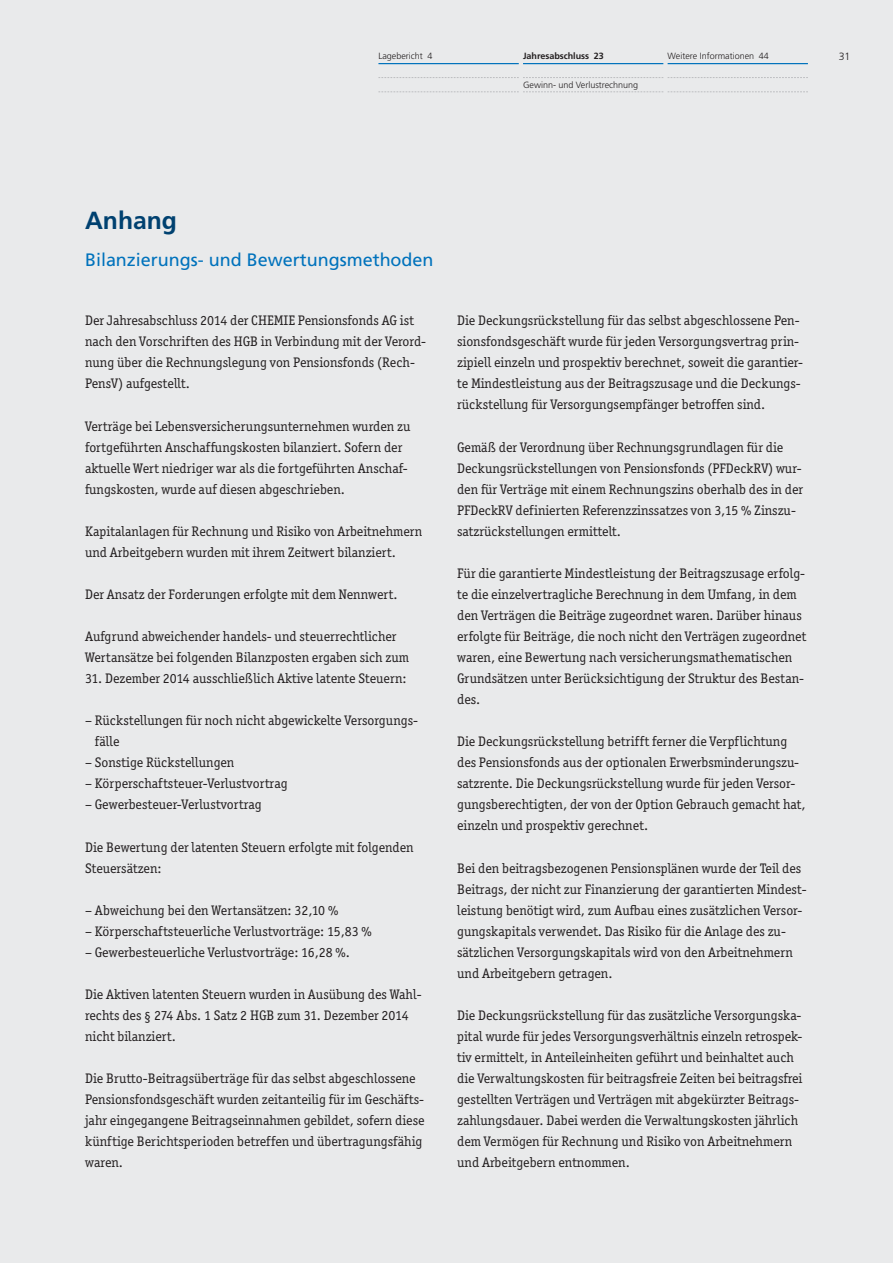
<style>
.page{position:relative;width:893px;height:1263px;background:#e9eaeb}
.page>*{position:absolute;margin:0;border:0;box-sizing:border-box;transform-origin:0 0}
.t1{font:700 24.75px "Frutiger LT";color:#004170}
.t2{font:18px "Frutiger LT";color:#0072bc}
.t3{font:13.8px/21px "Officina Ser ITC";color:#231f20}
.t4{font:300 10.5px "Frutiger LT";color:#231f20}
.t5{font:300 9px "Frutiger LT";color:#231f20}
.t6{font:700 9px "Frutiger LT";color:#231f20}
</style>
<div class="page">
<hr style="left:378px;top:63px;width:141px;height:1px;background:#0072bc">
<hr style="left:523px;top:63px;width:140px;height:1px;background:#0072bc">
<hr style="left:668px;top:63px;width:140px;height:1px;background:#0072bc">
<svg style="left:378px;top:77px;width:430px;height:1px"></svg>
<svg style="left:379px;top:92px;width:429px;height:1px"></svg>
<p class="t5" style="left:378px;top:53px;width:55px">Lagebericht 4</p>
<p class="t6" style="left:523px;top:53px;width:82px">Jahresabschluss 23</p>
<p class="t5" style="left:523px;top:81px;width:117px">Gewinn- und Verlustrechnung</p>
<p class="t5" style="left:668px;top:53px;width:103px">Weitere Informationen 44</p>
<p class="t4" style="left:839px;top:53px;width:13px">31</p>
<h1 class="t1" style="left:85px;top:210px;width:94px">Anhang</h1>
<h2 class="t2" style="left:85px;top:252px;width:350px">Bilanzierungs- und Bewertungsmethoden</h2>
<p class="t3" style="left:85px;top:310px;width:342px">Der Jahresabschluss 2014 der CHEMIE Pensionsfonds AG ist nach den Vorschriften des HGB in Verbindung mit der Verord&shy;nung über die Rechnungslegung von Pensionsfonds (Rech-PensV) aufgestellt.</p>
<p class="t3" style="left:85px;top:415px;width:327px">Verträge bei Lebensversicherungsunternehmen wurden zu fortgeführten Anschaffungskosten bilanziert. Sofern der aktuelle Wert niedriger war als die fortgeführten Anschaf&shy;fungskosten, wurde auf diesen abgeschrieben.</p>
<p class="t3" style="left:85px;top:520px;width:339px">Kapitalanlagen für Rechnung und Risiko von Arbeitnehmern und Arbeitgebern wurden mit ihrem Zeitwert bilanziert.</p>
<p class="t3" style="left:85px;top:584px;width:314px">Der Ansatz der Forderungen erfolgte mit dem Nennwert.</p>
<p class="t3" style="left:85px;top:626px;width:326px">Aufgrund abweichender handels- und steuerrechtlicher<br>Wertansätze bei folgenden Bilanzposten ergaben sich zum</p>
<p class="t3" style="left:85px;top:668px;width:323px">31. Dezember 2014 ausschließlich Aktive latente Steuern:</p>
<p class="t3" style="left:95px;top:710px;width:325px;text-indent:-10px">– Rückstellungen für noch nicht abgewickelte Versorgungs&shy;fälle</p>
<p class="t3" style="left:85px;top:752px;width:151px">– Sonstige Rückstellungen</p>
<p class="t3" style="left:85px;top:773px;width:204px">– Körperschaftsteuer-Verlustvortrag</p>
<p class="t3" style="left:85px;top:794px;width:178px">– Gewerbesteuer-Verlustvortrag</p>
<p class="t3" style="left:85px;top:836px;width:330px">Die Bewertung der latenten Steuern erfolgte mit folgenden<br>Steuersätzen:</p>
<p class="t3" style="left:85px;top:899px;width:255px">– Abweichung bei den Wertansätzen: 32,10 %</p>
<p class="t3" style="left:85px;top:920px;width:288px">– Körperschaftsteuerliche Verlustvorträge: 15,83 %</p>
<p class="t3" style="left:85px;top:941px;width:266px">– Gewerbesteuerliche Verlustvorträge: 16,28 %.</p>
<p class="t3" style="left:85px;top:983px;width:338px">Die Aktiven latenten Steuern wurden in Ausübung des Wahl&shy;rechts des § 274 Abs. 1 Satz 2 HGB zum 31. Dezember 2014 nicht bilanziert.</p>
<p class="t3" style="left:85px;top:1068px;width:341px">Die Brutto-Beitragsüberträge für das selbst abgeschlossene Pensionsfondsgeschäft wurden zeitanteilig für im Geschäfts&shy;jahr eingegangene Beitragseinnahmen gebildet, sofern diese künftige Berichtsperioden betreffen und übertragungsfähig waren.</p>
<p class="t3" style="left:457px;top:310px;width:347px">Die Deckungsrückstellung für das selbst abgeschlossene Pen&shy;sionsfondsgeschäft wurde für jeden Versorgungsvertrag prin&shy;zipiell einzeln und prospektiv berechnet, soweit die garantier&shy;te Mindestleistung aus der Beitragszusage und die Deckungs&shy;rückstellung für Versorgungsempfänger betroffen sind.</p>
<p class="t3" style="left:457px;top:436px;width:347px">Gemäß der Verordnung über Rechnungsgrundlagen für die Deckungsrückstellungen von Pensionsfonds (PFDeckRV) wur&shy;den für Verträge mit einem Rechnungszins oberhalb des in der PFDeckRV definierten Referenzzinssatzes von 3,15 % Zinszu&shy;satzrückstellungen ermittelt.</p>
<p class="t3" style="left:457px;top:563px;width:351px">Für die garantierte Mindestleistung der Beitragszusage erfolg&shy;te die einzelvertragliche Berechnung in dem Umfang, in dem den Verträgen die Beiträge zugeordnet waren. Darüber hinaus erfolgte für Beiträge, die noch nicht den Verträgen zugeordnet waren, eine Bewertung nach versicherungsmathematischen Grundsätzen unter Berücksichtigung der Struktur des Bestan&shy;des.</p>
<p class="t3" style="left:457px;top:731px;width:350px">Die Deckungsrückstellung betrifft ferner die Verpflichtung des Pensionsfonds aus der optionalen Erwerbsminderungszu&shy;satzrente. Die Deckungsrückstellung wurde für jeden Versor&shy;gungsberechtigten, der von der Option Gebrauch gemacht hat, einzeln und prospektiv gerechnet.</p>
<p class="t3" style="left:457px;top:857px;width:351px">Bei den beitragsbezogenen Pensionsplänen wurde der Teil des Beitrags, der nicht zur Finanzierung der garantierten Mindest&shy;leistung benötigt wird, zum Aufbau eines zusätzlichen Versor&shy;gungskapitals verwendet. Das Risiko für die Anlage des zu&shy;sätzlichen Versorgungskapitals wird von den Arbeitnehmern und Arbeitgebern getragen.</p>
<p class="t3" style="left:457px;top:1005px;width:347px">Die Deckungsrückstellung für das zusätzliche Versorgungska&shy;pital wurde für jedes Versorgungsverhältnis einzeln retrospek&shy;tiv ermittelt, in Anteileinheiten geführt und beinhaltet auch die Verwaltungskosten für beitragsfreie Zeiten bei beitragsfrei gestellten Verträgen und Verträgen mit abgekürzter Beitrags&shy;zahlungsdauer. Dabei werden die Verwaltungskosten jährlich dem Vermögen für Rechnung und Risiko von Arbeitnehmern und Arbeitgebern entnommen.</p>
</div>
